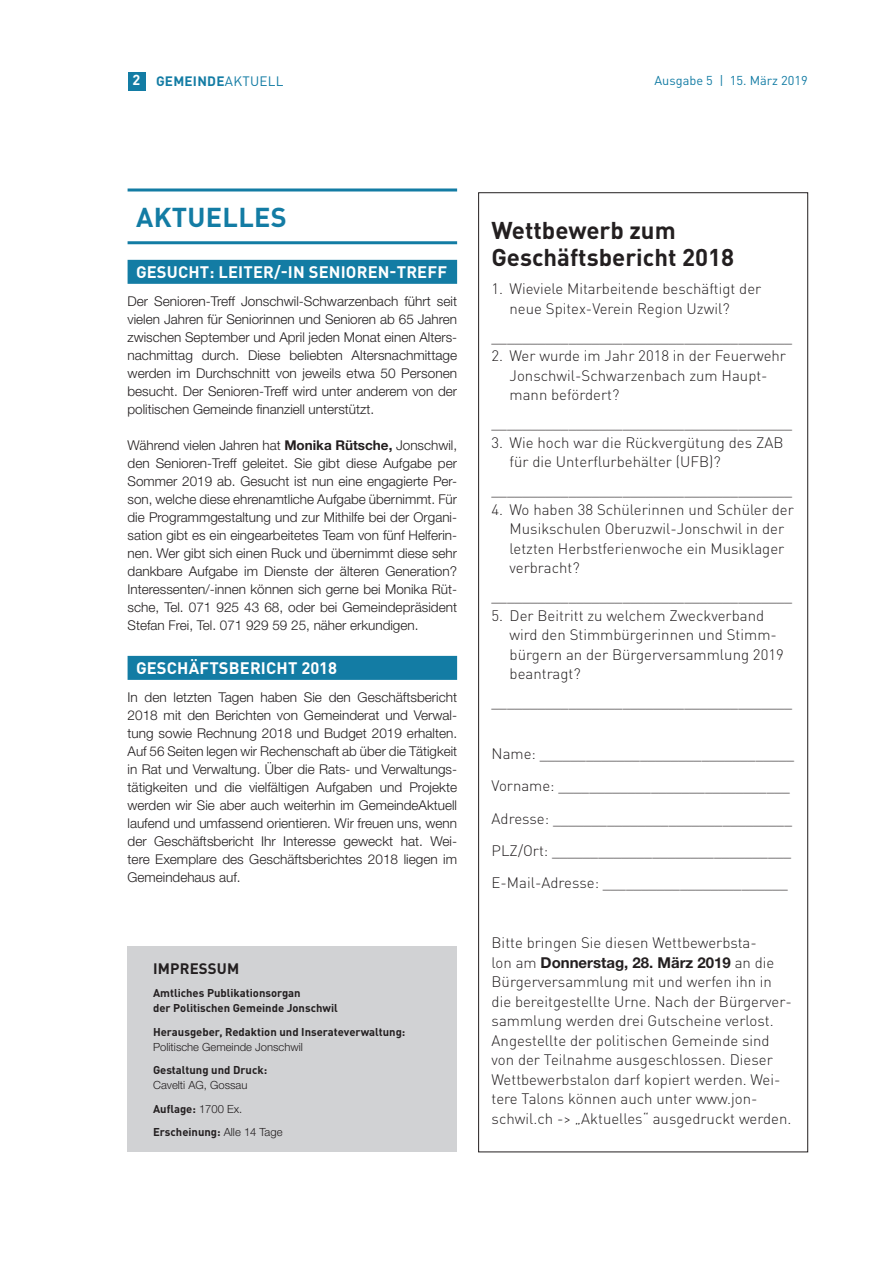
<style>
.page{position:relative;width:893px;height:1263px;background:#fff}
.page>*{position:absolute;margin:0;border:0;box-sizing:border-box;transform-origin:0 0}
.t1{font:700 27px "DIN Pro";letter-spacing:.01em;color:#137ca4}
.t2{font:700 24px/27px "DIN Pro";color:#231f20}
.t3{font:700 16.5px "DIN Pro";letter-spacing:.01em;color:#fff}
.t4{font:300 15px/19.5px "DIN Pro";color:#231f20}
.t5{font:700 15px "Helvetica Neue LT Std";color:#231f20}
.t6{font:700 15px "DIN Pro";letter-spacing:.01em;color:#231f20}
.t7{font:300 13.5px/18px "Helvetica Neue LT Std";color:#231f20;text-align:justify}
.t8{font:700 13.5px "DIN Pro";letter-spacing:.02em;color:#137ca4}
.t9{font:12.75px "DIN Pro";color:#137ca4}
.t10{font:700 11.25px/15px "DIN Pro";color:#231f20}
.t11{font:300 11.25px "Helvetica Neue LT Std";color:#231f20}
.s1{font-size:14.4px;color:#fff}
.s2{font-weight:400}
.s3{font-weight:700}
.s4{font-family:"Helvetica Neue LT Std";font-weight:300}
.s5{font-family:"DIN Pro";font-weight:300}
</style>
<div class="page">
<hr style="left:128px;top:188px;width:329px;height:3px;background:#137ca4">
<hr style="left:128px;top:241px;width:329px;height:3px;background:#137ca4">
<div style="left:128px;top:260px;width:329px;height:24px;background:#137ca4"></div>
<div style="left:128px;top:656px;width:329px;height:24px;background:#137ca4"></div>
<div style="left:128px;top:946px;width:329px;height:206px;background:#d1d2d4"></div>
<div style="left:128px;top:72px;width:17px;height:18px;background:#137ca4"></div>
<p class="t8" style="left:133px;top:71px;width:153px"><span class="s1">2</span> GEMEINDE<span class="s2">AKTUELL</span></p>
<p class="t9" style="left:654px;top:72px;width:155px">Ausgabe 5 | 15. März 2019</p>
<h1 class="t1" style="left:136px;top:198px;width:152px">AKTUELLES</h1>
<p class="t3" style="left:136px;top:261px;width:312px">GESUCHT: LEITER/-IN SENIOREN-TREFF</p>
<p class="t7" style="left:128px;top:292px;width:331px">Der Senioren-Treff Jonschwil-Schwarzenbach führt seit vielen Jahren für Seniorinnen und Senioren ab 65 Jahren zwischen September und April jeden Monat einen Alters&shy;nachmittag durch. Diese beliebten Altersnachmittage werden im Durchschnitt von jeweils etwa 50 Personen besucht. Der Senioren-Treff wird unter anderem von der politischen Gemeinde finanziell unterstützt.</p>
<p class="t7" style="left:128px;top:436px;width:331px">Während vielen Jahren hat <span class="s3">Monika Rütsche,</span> Jonschwil, den Senioren-Treff geleitet. Sie gibt diese Aufgabe per Sommer 2019 ab. Gesucht ist nun eine engagierte Per&shy;son, welche diese ehrenamtliche Aufgabe übernimmt. Für die Programmgestaltung und zur Mithilfe bei der Organi&shy;sation gibt es ein eingearbeitetes Team von fünf Helferin&shy;nen. Wer gibt sich einen Ruck und übernimmt diese sehr dankbare Aufgabe im Dienste der älteren Generation?<br>Interessenten/-innen können sich gerne bei Monika Rüt&shy;sche, Tel. 071 925 43 68, oder bei Gemeindepräsident Stefan Frei, Tel. 071 929 59 25, näher erkundigen.</p>
<p class="t3" style="left:136px;top:657px;width:203px">GESCHÄFTSBERICHT 2018</p>
<p class="t7" style="left:128px;top:688px;width:331px">In den letzten Tagen haben Sie den Geschäftsbericht 2018 mit den Berichten von Gemeinderat und Verwal&shy;tung sowie Rechnung 2018 und Budget 2019 erhalten.<br>Auf 56 Seiten legen wir Rechenschaft ab über die Tätigkeit in Rat und Verwaltung. Über die Rats- und Verwaltungs&shy;tätigkeiten und die vielfältigen Aufgaben und Projekte werden wir Sie aber auch weiterhin im GemeindeAktuell laufend und umfassend orientieren. Wir freuen uns, wenn der Geschäftsbericht Ihr Interesse geweckt hat. Wei&shy;tere Exemplare des Geschäftsberichtes 2018 liegen im Gemeindehaus auf.</p>
<p class="t6" style="left:153px;top:958px;width:88px">IMPRESSUM</p>
<p class="t10" style="left:153px;top:985px;width:186px">Amtliches Publikationsorgan<br>der Politischen Gemeinde Jonschwil</p>
<p class="t10" style="left:153px;top:1023px;width:254px">Herausgeber, Redaktion und Inserateverwaltung:</p>
<p class="t11" style="left:153px;top:1040px;width:151px">Politische Gemeinde Jonschwil</p>
<p class="t10" style="left:153px;top:1062px;width:116px">Gestaltung und Druck:</p>
<p class="t11" style="left:153px;top:1078px;width:96px">Cavelti AG, Gossau</p>
<p class="t10" style="left:153px;top:1096px;width:131px;line-height:23.5px">Auflage: <span class="s4">1700 Ex.<br></span>Erscheinung: <span class="s4">Alle 14 Tage</span></p>
<h2 class="t2" style="left:492px;top:216px;width:244px">Wettbewerb zum<br>Geschäftsbericht 2018</h2>
<p class="t4" style="left:510px;top:278px;width:253px;text-indent:-18px">1. Wieviele Mitarbeitende beschäftigt der neue Spitex-Verein Region Uzwil?</p>
<p class="t4" style="left:492px;top:326px;width:302px">_______________________________________</p>
<p class="t4" style="left:510px;top:345px;width:278px;text-indent:-18px">2. Wer wurde im Jahr 2018 in der Feuerwehr<br>Jonschwil-Schwarzenbach zum Haupt&shy;mann befördert?</p>
<p class="t4" style="left:492px;top:412px;width:302px">_______________________________________</p>
<p class="t4" style="left:510px;top:432px;width:275px;text-indent:-18px">3. Wie hoch war die Rückvergütung des ZAB für die Unterflurbehälter (UFB)?</p>
<p class="t4" style="left:492px;top:479px;width:302px">_______________________________________</p>
<p class="t4" style="left:510px;top:499px;width:286px;text-indent:-18px">4. Wo haben 38 Schülerinnen und Schüler der Musikschulen Oberuzwil-Jonschwil in der letzten Herbstferienwoche ein Musiklager verbracht?</p>
<p class="t4" style="left:492px;top:585px;width:302px">_______________________________________</p>
<p class="t4" style="left:510px;top:605px;width:276px;text-indent:-18px">5. Der Beitritt zu welchem Zweckverband wird den Stimmbürgerinnen und Stimm&shy;bürgern an der Bürgerversammlung 2019 beantragt?</p>
<p class="t4" style="left:492px;top:691px;width:302px">_______________________________________</p>
<p class="t4" style="left:492px;top:737px;width:304px;line-height:32.2px">Name: _________________________________ Vorname: ______________________________ Adresse: _______________________________ PLZ/Ort: _______________________________ E-Mail-Adresse: ________________________</p>
<p class="t4" style="left:492px;top:932px;width:267px">Bitte bringen Sie diesen Wettbewerbsta-</p>
<p class="t5" style="left:492px;top:953px;width:284px"><span class="s5">lon am</span> Donnerstag, 28. März 2019 <span class="s5">an die</span></p>
<p class="t4" style="left:492px;top:971px;width:302px">Bürgerversammlung mit und werfen ihn in die bereitgestellte Urne. Nach der Bürgerver&shy;sammlung werden drei Gutscheine verlost.<br>Angestellte der politischen Gemeinde sind von der Teilnahme ausgeschlossen. Dieser Wettbewerbstalon darf kopiert werden. Wei&shy;tere Talons können auch unter www.jon&shy;schwil.ch -&gt; „Aktuelles“ ausgedruckt werden.</p>
</div>
